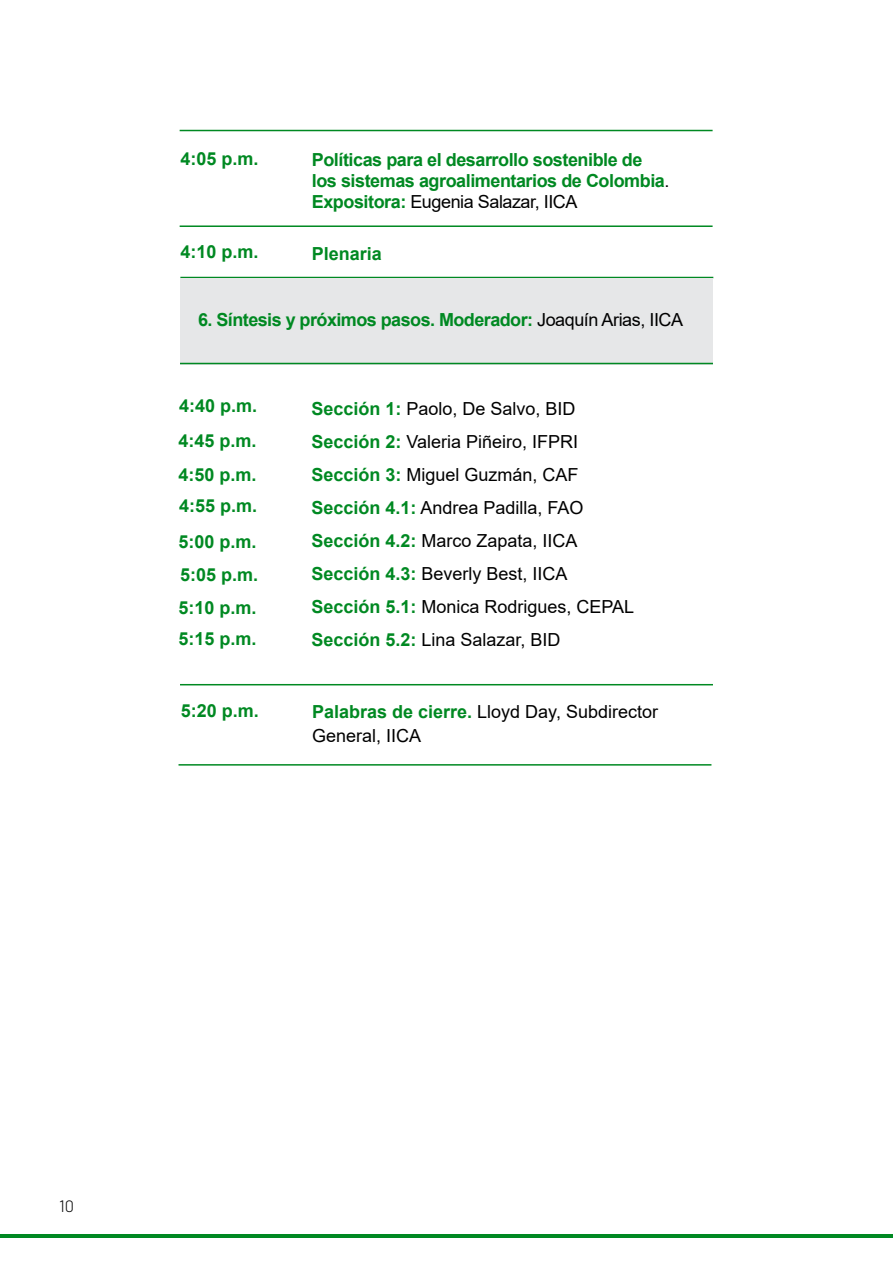
<style>
.page{position:relative;width:893px;height:1263px;background:#fff}
.page>*{position:absolute;margin:0;border:0;box-sizing:border-box;transform-origin:0 0}
.t1{font:18px/33px "Arial";color:#000}
.t2{font:700 18px/21px "Arial";letter-spacing:-.025em;color:#008922}
.t3{font:700 18px "Arial";color:#008922}
.t4{font:300 16.5px "Barlow";color:#000}
.s1{font-weight:400;color:#000}
.s2{font-weight:700;color:#008922}
</style>
<div class="page">
<hr style="left:0;top:1234px;width:893px;height:4px;background:#008922">
<hr style="left:180px;top:225px;width:533px;height:2px;background:#008922">
<hr style="left:180px;top:684px;width:533px;height:1px;background:#008922">
<hr style="left:178px;top:764px;width:533px;height:2px;background:#008922">
<hr style="left:180px;top:130px;width:533px;height:1px;background:#008922">
<hr style="left:180px;top:277px;width:533px;height:1px;background:#008922">
<div style="left:180px;top:278px;width:533px;height:87px;background:#e6e7e8"></div>
<hr style="left:180px;top:363px;width:533px;height:1px;background:#008922">
<p class="t2" style="left:180px;top:148px;width:80px">4:05 p.m.</p>
<p class="t2" style="left:180px;top:242px;width:80px">4:10 p.m.</p>
<p class="t2" style="left:312px;top:149px;width:359px">Políticas para el desarrollo sostenible de los sistemas agroalimentarios de Colombia<span class="s1">.<br></span>Expositora: <span class="s1">Eugenia Salazar, IICA</span></p>
<p class="t3" style="left:312px;top:241px;width:72px">Plenaria</p>
<p class="t2" style="left:198px;top:309px;width:486px">6. Síntesis y próximos pasos. Moderador: <span class="s1">Joaquín Arias, IICA</span></p>
<p class="t2" style="left:179px;top:389px;width:80px;line-height:34.5px;text-align:justify">4:40 p.m.<br>4:45 p.m.<br>4:50 p.m.</p>
<p class="t2" style="left:179px;top:488px;width:80px;line-height:36px">4:55 p.m.<br>5:00 p.m.</p>
<p class="t2" style="left:179px;top:558px;width:81px;line-height:33.5px">5:05 p.m.<br>5:10 p.m.</p>
<p class="t2" style="left:179px;top:628px;width:80px">5:15 p.m.</p>
<p class="t2" style="left:181px;top:700px;width:80px">5:20 p.m.</p>
<p class="t1" style="left:311px;top:392px;width:324px"><span class="s2">Sección 1:</span> Paolo, De Salvo, BID<br><span class="s2">Sección 2:</span> Valeria Piñeiro, IFPRI<br><span class="s2">Sección 3:</span> Miguel Guzmán, CAF<br><span class="s2">Sección 4.1:</span> Andrea Padilla, FAO<br><span class="s2">Sección 4.2:</span> Marco Zapata, IICA<br><span class="s2">Sección 4.3:</span> Beverly Best, IICA<br><span class="s2">Sección 5.1:</span> Monica Rodrigues, CEPAL<br><span class="s2">Sección 5.2:</span> Lina Salazar, BID</p>
<p class="t1" style="left:312px;top:700px;width:347px;line-height:24px"><span class="s2">Palabras de cierre.</span> Lloyd Day, Subdirector<br>General, IICA</p>
<p class="t4" style="left:59px;top:1194px;width:17px">10</p>
</div>
